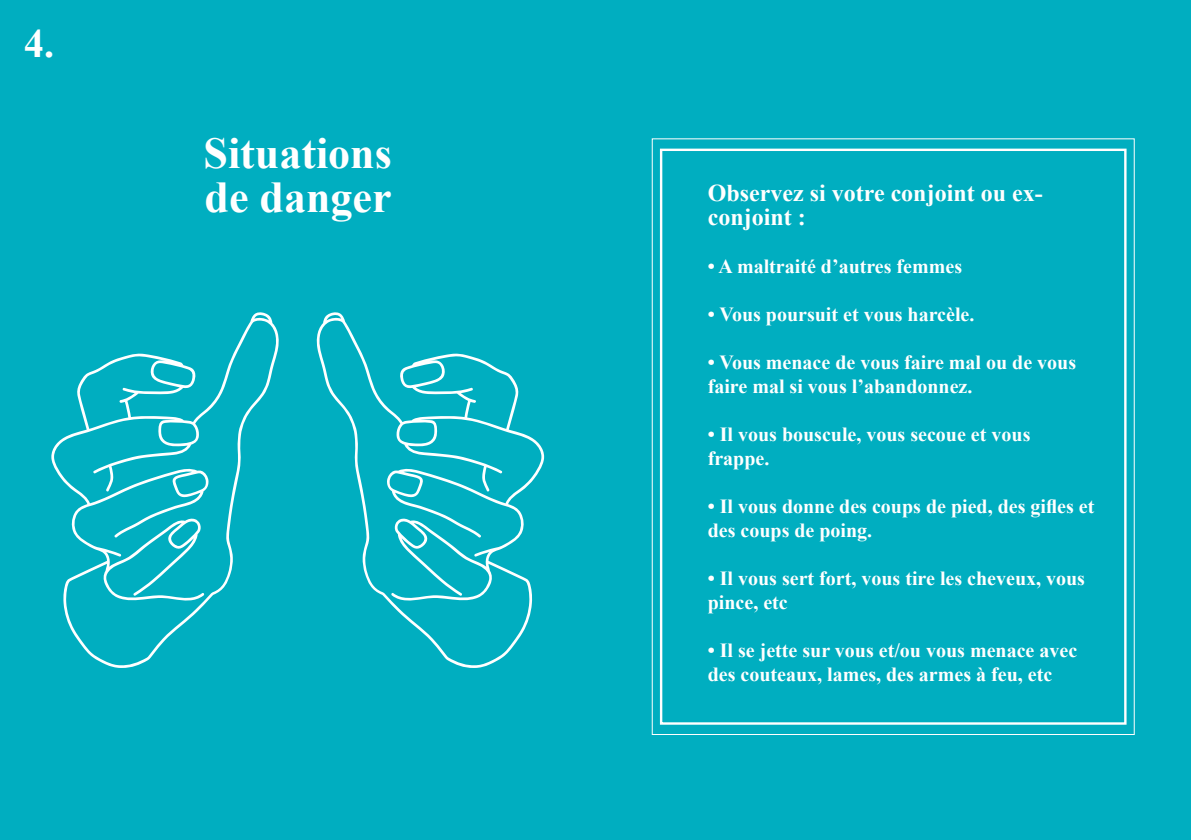
<style>
.page{position:relative;width:1191px;height:840px;background:#fff}
.page>*{position:absolute;margin:0;border:0;box-sizing:border-box;transform-origin:0 0}
.t1{font:700 44px "Times New Roman";color:#fff}
.Títulos{font:700 40px "Times New Roman";color:#fff}
.Texto_corrido{font:700 24px/24px "Times New Roman";color:#fff}
.Texto_corrido-2{font:700 20px/24px "Times New Roman";color:#fff}
</style>
<div class="page">
<div style="left:0;top:0;width:596px;height:839px;background:#00aec0"></div>
<div style="left:596px;top:0;width:595px;height:839px;background:#00aec0"></div>
<svg style="left:316px;top:312px;width:228px;height:355px"></svg>
<svg style="left:51px;top:312px;width:228px;height:355px"></svg>
<div style="left:660px;top:148px;width:466px;height:576px;border:2px solid #fff"></div>
<p class="Títulos" style="left:24px;top:14px;width:31px">4.</p>
<p class="t1" style="left:203px;top:122px;width:190px">Situations</p>
<p class="t1" style="left:205px;top:166px;width:189px">de danger</p>
<p class="Texto_corrido" style="left:707px;top:180px;width:336px">Observez si votre conjoint ou ex&shy;conjoint :</p>
<p class="Texto_corrido-2" style="left:707px;top:253px;width:256px">• A maltraité d’autres femmes</p>
<p class="Texto_corrido-2" style="left:707px;top:301px;width:268px">• Vous poursuit et vous harcèle.</p>
<p class="Texto_corrido-2" style="left:707px;top:349px;width:370px">• Vous menace de vous faire mal ou de vous faire mal si vous l’abandonnez.</p>
<p class="Texto_corrido-2" style="left:707px;top:421px;width:324px">• Il vous bouscule, vous secoue et vous frappe.</p>
<p class="Texto_corrido-2" style="left:707px;top:493px;width:388px">• Il vous donne des coups de pied, des gifles et des coups de poing.</p>
<p class="Texto_corrido-2" style="left:707px;top:565px;width:379px">• Il vous sert fort, vous tire les cheveux, vous pince, etc</p>
<p class="Texto_corrido-2" style="left:707px;top:637px;width:371px">• Il se jette sur vous et/ou vous menace avec des couteaux, lames, des armes à feu, etc</p>
</div>
